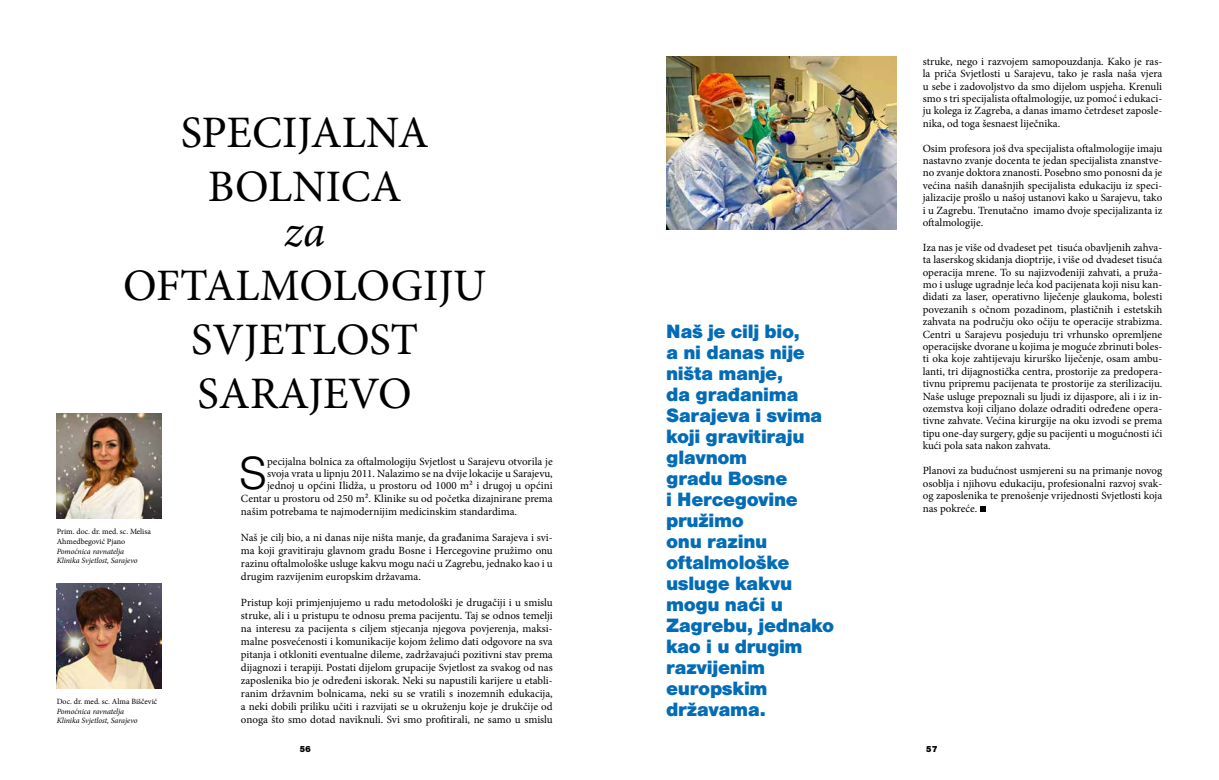
<style>
.page{position:relative;width:1219px;height:780px;background:#fff}
.page>*{position:absolute;margin:0;border:0;box-sizing:border-box;transform-origin:0 0}
.t1{font:300 48.2px "Nimbus San";color:#000}
.t2{font:45px/54px "Minion Pro";color:#000;text-align:center}
.t3{font:italic 45px "Minion Pro";color:#000}
.t4{font:900 20px/21px "Nimbus San";letter-spacing:-.02em;color:#036cb6}
.t5{font:11px/12.4px "Minion Pro";color:#000;text-align:justify}
.t6{font:900 9px "Nimbus San";color:#000}
.t7{font:italic 8px/9.6px "Minion Pro";letter-spacing:-.005em;color:#000}
.t8{font:8px/9.6px "Minion Pro";color:#000}
</style>
<div class="page">
<img style="left:57px;top:413px;width:105px;height:105px">
<img style="left:57px;top:583px;width:105px;height:105px">
<img style="left:666px;top:57px;width:231px;height:173px">
<svg style="left:980px;top:506px;width:5px;height:6px"></svg>
<h2 class="t2" style="left:181px;top:105px;width:250px">SPECIJALNA<br>BOLNICA</h2>
<h2 class="t3" style="left:284px;top:200px;width:42px">za</h2>
<h2 class="t2" style="left:123px;top:258px;width:365px">OFTALMOLOGIJU<br>SVJETLOST<br>SARAJEVO</h2>
<p class="t8" style="left:57px;top:527px;width:96px">Prim. doc. dr. med. sc. Melisa<br>Ahmedbegović Pjano</p>
<p class="t7" style="left:57px;top:546px;width:82px">Pomoćnica ravnatelja<br>Klinika Svjetlost, Sarajevo</p>
<p class="t8" style="left:57px;top:696px;width:102px">Doc. dr. med. sc. Alma Biščević</p>
<p class="t7" style="left:57px;top:706px;width:82px">Pomoćnica ravnatelja<br>Klinika Svjetlost, Sarajevo</p>
<h1 class="t1" style="left:239px;top:448px;width:30px">S</h1>
<p class="t5" style="left:267px;top:455px;width:287px">pecijalna bolnica za oftalmologiju Svjetlost u Sarajevu otvorila je</p>
<p class="t5" style="left:267px;top:467px;width:287px">svoja vrata u lipnju 2011. Nalazimo se na dvije lokacije u Sarajevu,</p>
<p class="t5" style="left:267px;top:480px;width:287px">jednoj u općini Ilidža, u prostoru od 1000 m² i drugoj u općini</p>
<p class="t5" style="left:241px;top:492px;width:313px">Centar u prostoru od 250 m². Klinike su od početka dizajnirane prema</p>
<p class="t5" style="left:241px;top:505px;width:278px">našim potrebama te najmodernijim medicinskim standardima.</p>
<p class="t5" style="left:241px;top:531px;width:313px;line-height:13px">Naš je cilj bio, a ni danas nije ništa manje, da građanima Sarajeva i svi&shy;ma koji gravitiraju glavnom gradu Bosne i Hercegovine pružimo onu razinu oftalmološke usluge kakvu mogu naći u Zagrebu, jednako kao i u drugim razvijenim europskim državama.</p>
<p class="t5" style="left:241px;top:596px;width:313px;line-height:13px">Pristup koji primjenjujemo u radu metodološki je drugačiji i u smislu struke, ali i u pristupu te odnosu prema pacijentu. Taj se odnos temelji na interesu za pacijenta s ciljem stjecanja njegova povjerenja, maksi&shy;malne posvećenosti i komunikacije kojom želimo dati odgovore na sva pitanja i otkloniti eventualne dileme, zadržavajući pozitivni stav prema dijagnozi i terapiji. Postati dijelom grupacije Svjetlost za svakog od nas zaposlenika bio je određeni iskorak. Neki su napustili karijere u etabli&shy;ranim državnim bolnicama, neki su se vratili s inozemnih edukacija, a neki dobili priliku učiti i razvijati se u okruženju koje je drukčije od onoga što smo dotad naviknuli. Svi smo profitirali, ne samo u smislu</p>
<p class="t4" style="left:666px;top:321px;width:170px">Naš je cilj bio,<br>a ni danas nije ništa manje,<br>da građanima<br>Sarajeva i svima koji gravitiraju glavnom<br>gradu Bosne<br>i Hercegovine pružimo<br>onu razinu oftalmološke usluge kakvu mogu naći u<br>Zagrebu, jednako kao i u drugim razvijenim europskim državama.</p>
<p class="t5" style="left:923px;top:55px;width:241px">struke, nego i razvojem samopouzdanja. Kako je ras&shy;la priča Svjetlosti u Sarajevu, tako je rasla naša vjera u sebe i zadovoljstvo da smo dijelom uspjeha. Krenuli smo s tri specijalista oftalmologije, uz pomoć i edukaci&shy;ju kolega iz Zagreba, a danas imamo četrdeset zaposle&shy;nika, od toga šesnaest liječnika.</p>
<p class="t5" style="left:923px;top:142px;width:241px">Osim profesora još dva specijalista oftalmologije imaju nastavno zvanje docenta te jedan specijalista znanstve&shy;no zvanje doktora znanosti. Posebno smo ponosni da je većina naših današnjih specijalista edukaciju iz speci&shy;jalizacije prošlo u našoj ustanovi kako u Sarajevu, tako i u Zagrebu. Trenutačno imamo dvoje specijalizanta iz oftalmologije.</p>
<p class="t5" style="left:923px;top:241px;width:241px">Iza nas je više od dvadeset pet tisuća obavljenih zahva&shy;ta laserskog skidanja dioptrije, i više od dvadeset tisuća operacija mrene. To su najizvođeniji zahvati, a pruža&shy;mo i usluge ugradnje leća kod pacijenata koji nisu kan&shy;didati za laser, operativno liječenje glaukoma, bolesti povezanih s očnom pozadinom, plastičnih i estetskih zahvata na području oko očiju te operacije strabizma.<br>Centri u Sarajevu posjeduju tri vrhunsko opremljene operacijske dvorane u kojima je moguće zbrinuti boles&shy;ti oka koje zahtijevaju kirurško liječenje, osam ambu&shy;lanti, tri dijagnostička centra, prostorije za predopera&shy;tivnu pripremu pacijenata te prostorije za sterilizaciju.<br>Naše usluge prepoznali su ljudi iz dijaspore, ali i iz in&shy;ozemstva koji ciljano dolaze odraditi određene opera&shy;tivne zahvate. Većina kirurgije na oku izvodi se prema tipu one-day surgery, gdje su pacijenti u mogućnosti ići kući pola sata nakon zahvata.</p>
<p class="t5" style="left:923px;top:464px;width:241px;line-height:12.7px">Planovi za budućnost usmjereni su na primanje novog osoblja i njihovu edukaciju, profesionalni razvoj svak&shy;og zaposlenika te prenošenje vrijednosti Svjetlosti koja nas pokreće.</p>
<p class="t6" style="left:299px;top:743px;width:13px">56</p>
<p class="t6" style="left:926px;top:743px;width:13px">57</p>
</div>
